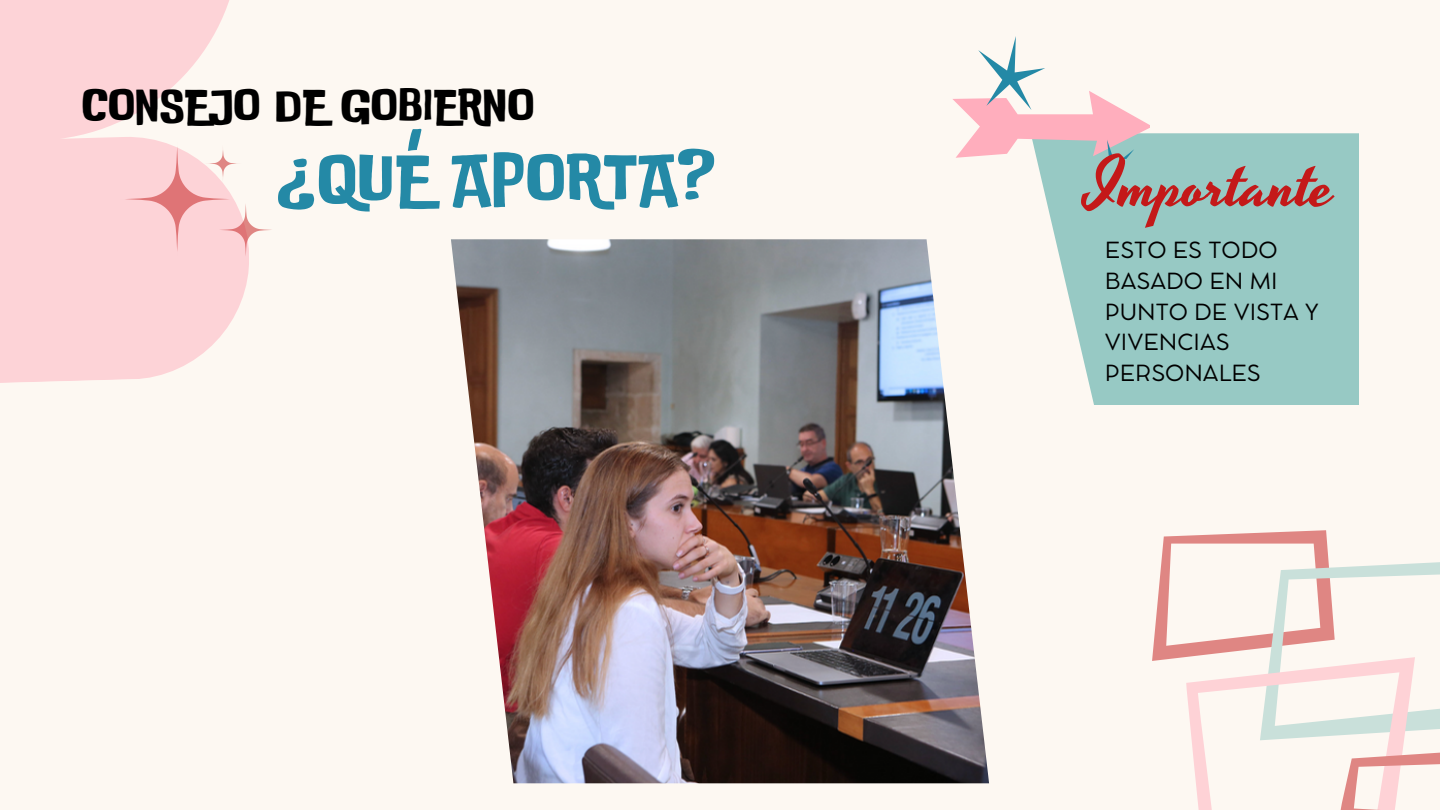
<style>
.page{position:relative;width:1440px;height:810px;background:#fdf8f2}
.page>*{position:absolute;margin:0;border:0;box-sizing:border-box;transform-origin:0 0}
.t1{font:71.2px "Do Ub Le Ba Ss";color:#2489a6}
.t2{font:67px "Yesteryear";color:#c41919}
.t3{font:48px "Do Ub Le Ba Ss";color:#000}
.t4{font:22px/30.8px "Cocomat Pro";color:#000}
</style>
<div class="page">
<svg style="left:1152px;top:530px;width:288px;height:280px"></svg>
<svg style="left:0;top:0;width:249px;height:383px;fill:#fdd3d7"></svg>
<svg style="left:1036px;top:133px;width:323px;height:272px;background:#9fcdc7"></svg>
<svg style="left:952px;top:36px;width:198px;height:122px"></svg>
<img style="left:451px;top:239px;width:538px;height:544px">
<svg style="left:116px;top:138px;width:156px;height:123px"></svg>
<h3 class="t3" style="left:81px;top:74px;width:455px">CONSEJO DE GOBIERNO</h3>
<h1 class="t1" style="left:277px;top:131px;width:441px">¿QUÉ APORTA?</h1>
<h2 class="t2" style="left:1088px;top:139px;width:248px">Importante</h2>
<p class="t4" style="left:1105px;top:237px;width:215px">ESTO ES TODO<br>BASADO EN MI<br>PUNTO DE VISTA Y<br>VIVENCIAS<br>PERSONALES</p>
</div>
